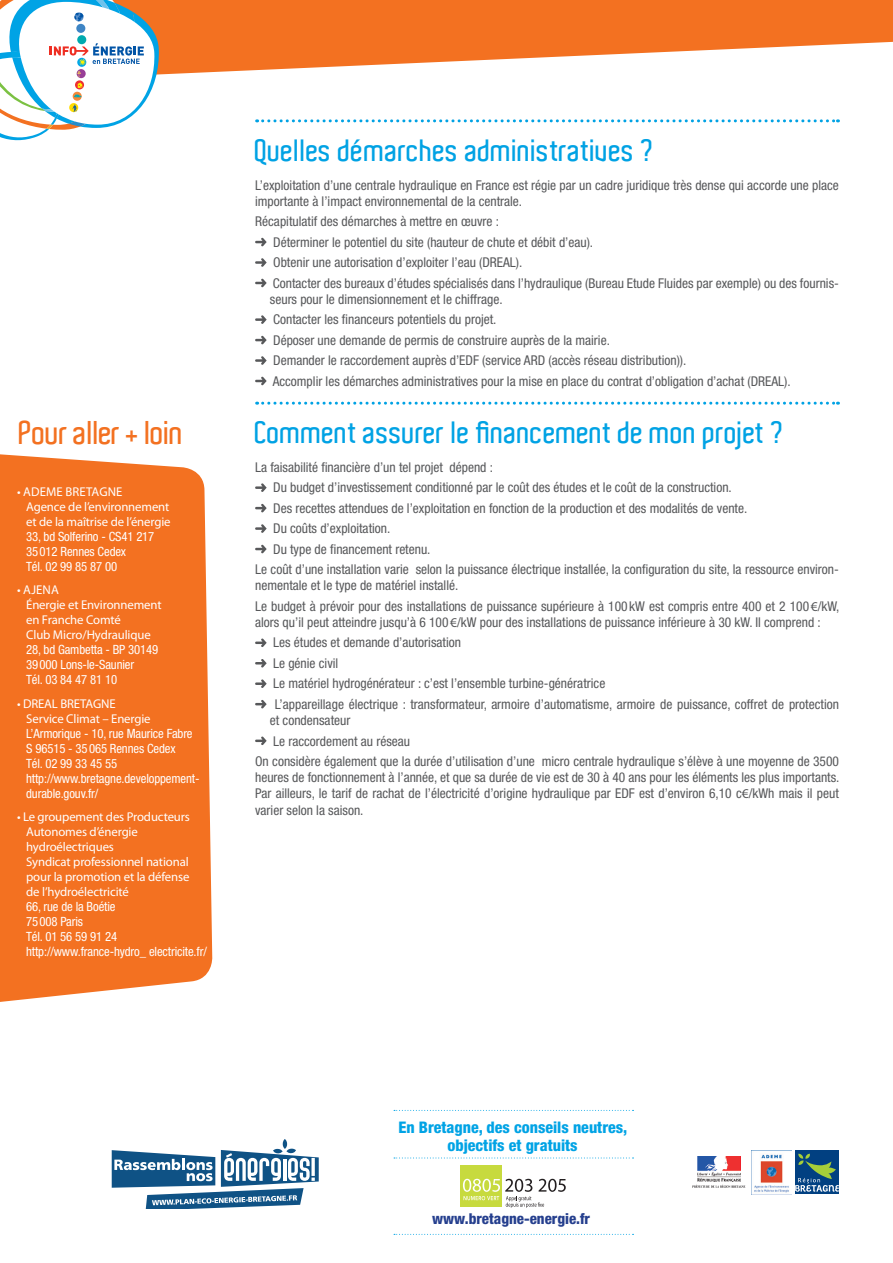
<style>
.page{position:relative;width:893px;height:1263px;background:#fff}
.page>*{position:absolute;margin:0;border:0;box-sizing:border-box;transform-origin:0 0}
.t1{font:600 32.1px "Aldo";letter-spacing:-.02em;color:#f37121}
.t2{font:600 30px "Aldo";color:#00a2e4}
.t3{font:800 condensed 16.05px/17.9px "Helvetica Neue";color:#00a3e5;text-align:center}
.t4{font:800 condensed 15px "Helvetica Neue";color:#253f8e}
.t5{font:condensed 13.5px/20.4px "Helvetica Neue";color:#57585a}
.t6{font:condensed 12.75px/15px "Helvetica Neue";letter-spacing:-.01em;color:#fff}
.t7{font:12.75px/15px "Myriad Pro";letter-spacing:-.01em;color:#fff}
.s1{font-family:"Myriad Pro";font-stretch:normal}
</style>
<div class="page">
<svg style="left:159px;top:0;width:734px;height:75px;fill:#f37121"></svg>
<svg style="left:0;top:0;width:159px;height:140px"></svg>
<svg style="left:257px;top:119px;width:581px;height:3px"></svg>
<svg style="left:257px;top:402px;width:581px;height:3px"></svg>
<svg style="left:255px;top:238px;width:12px;height:8px"></svg>
<svg style="left:255px;top:258px;width:12px;height:9px"></svg>
<svg style="left:255px;top:279px;width:12px;height:8px"></svg>
<svg style="left:255px;top:315px;width:12px;height:9px"></svg>
<svg style="left:255px;top:336px;width:12px;height:8px"></svg>
<svg style="left:255px;top:356px;width:12px;height:9px"></svg>
<svg style="left:255px;top:377px;width:12px;height:8px"></svg>
<svg style="left:255px;top:483px;width:12px;height:9px"></svg>
<svg style="left:255px;top:504px;width:12px;height:8px"></svg>
<svg style="left:255px;top:524px;width:12px;height:9px"></svg>
<svg style="left:255px;top:545px;width:12px;height:8px"></svg>
<svg style="left:255px;top:638px;width:12px;height:9px"></svg>
<svg style="left:255px;top:659px;width:12px;height:8px"></svg>
<svg style="left:255px;top:679px;width:12px;height:9px"></svg>
<svg style="left:255px;top:700px;width:12px;height:8px"></svg>
<svg style="left:255px;top:736px;width:12px;height:9px"></svg>
<div style="left:0;top:454px;width:213px;height:548px;background:#f37121"></div>
<svg style="left:394px;top:1234px;width:239px;height:1px"></svg>
<svg style="left:394px;top:1157px;width:239px;height:1px"></svg>
<svg style="left:394px;top:1110px;width:239px;height:1px"></svg>
<div style="left:461px;top:1165px;width:41px;height:42px;background:#c7da3e"></div>
<svg style="left:463px;top:1179px;width:103px;height:29px"></svg>
<svg style="left:696px;top:1156px;width:50px;height:32px"></svg>
<div style="left:795px;top:1150px;width:44px;height:44px;background:#014081"></div>
<svg style="left:795px;top:1153px;width:44px;height:39px"></svg>
<img style="left:751px;top:1150px;width:40px;height:44px">
<img style="left:698px;top:1157px;width:42px;height:25px">
<svg style="left:692px;top:1185px;width:53px;height:3px"></svg>
<svg style="left:283px;top:1139px;width:4px;height:10px"></svg>
<svg style="left:112px;top:1148px;width:207px;height:61px"></svg>
<h1 class="t1" style="left:19px;top:415px;width:166px">Pour aller + loin</h1>
<p class="t7" style="left:26px;top:484px;width:146px;text-indent:-9px">• Ademe Bretagne<br>Agence de l’environnement et de la maîtrise de l’énergie</p>
<p class="t6" style="left:26px;top:529px;width:130px">33, bd Solferino - CS41 217<br>35012 Rennes Cedex<br>Tél. 02 99 85 87 00</p>
<p class="t7" style="left:26px;top:582px;width:137px;text-indent:-9px">• Ajena<br>Énergie et Environnement en Franche Comté<br>Club Micro/Hydraulique</p>
<p class="t6" style="left:26px;top:642px;width:134px">28, bd Gambetta - BP 30149<br>39000 Lons-le-Saunier<br>Tél. 03 84 47 81 10</p>
<p class="t7" style="left:26px;top:696px;width:126px;text-indent:-9px">• DREAL BRETAGNE<br>Service Climat – Energie</p>
<p class="t6" style="left:26px;top:726px;width:175px">L’Armorique - 10, rue Maurice Fabre<br>S 96515 - 35065 Rennes Cedex<br>Tél. 02 99 33 45 55 http://www.bretagne.developpement&shy;durable.gouv.fr/</p>
<p class="t7" style="left:26px;top:809px;width:165px;text-indent:-9px">• Le groupement des Producteurs<br>Autonomes d’énergie hydroélectriques<br>Syndicat professionnel national pour la promotion et la défense de l’hydroélectricité</p>
<p class="t6" style="left:26px;top:899px;width:182px">66, rue de la Boétie<br>75008 Paris<br>Tél. 01 56 59 91 24 http://www.france-hydro_ electricite.fr/</p>
<h2 class="t2" style="left:255px;top:133px;width:401px">Quelles démarches administratives ?</h2>
<p class="t5" style="left:255px;top:177px;width:585px;line-height:16.2px">L’exploitation d’une centrale hydraulique en France est régie par un cadre juridique très dense qui accorde une place importante à l’impact environnemental de la centrale.</p>
<p class="t5" style="left:273px;top:211px;width:568px;text-indent:-18px">Récapitulatif des démarches à mettre en œuvre :<br>Déterminer le potentiel du site (hauteur de chute et débit d’eau).<br>Obtenir une autorisation d’exploiter l’eau (DREAL).<br>Contacter des bureaux d’études spécialisés dans l’hydraulique (Bureau Etude Fluides par exemple) ou des fournis-</p>
<p class="t5" style="left:270px;top:289px;width:522px">seurs pour le dimensionnement et le chiffrage.<br>Contacter les financeurs potentiels du projet.<br>Déposer une demande de permis de construire auprès de la mairie.<br>Demander le raccordement auprès d’EDF (service ARD (accès réseau distribution)).<br>Accomplir les démarches administratives pour la mise en place du contrat d’obligation d’achat (DREAL).</p>
<h2 class="t2" style="left:255px;top:415px;width:531px">Comment assurer le financement de mon projet ?</h2>
<p class="t5" style="left:255px;top:457px;width:239px">La faisabilité financière d’un tel projet dépend :</p>
<p class="t5" style="left:273px;top:477px;width:460px">Du budget d’investissement conditionné par le coût des études et le coût de la construction.</p>
<p class="t5" style="left:273px;top:498px;width:476px">Des recettes attendues de l’exploitation en fonction de la production et des modalités de vente.</p>
<p class="t5" style="left:273px;top:518px;width:119px">Du coûts d’exploitation.</p>
<p class="t5" style="left:273px;top:539px;width:159px">Du type de financement retenu.</p>
<p class="t5" style="left:255px;top:559px;width:585px">Le coût d’une installation varie selon la puissance électrique installée, la configuration du site, la ressource environ-</p>
<p class="t5" style="left:255px;top:575px;width:586px">nementale et le type de matériel installé.<br>Le budget à prévoir pour des installations de puissance supérieure à 100 kW est compris entre 400 et 2 100<span class="s1">€</span>/kW,</p>
<p class="t5" style="left:273px;top:612px;width:567px;text-indent:-18px">alors qu’il peut atteindre jusqu’à 6 100<span class="s1">€</span>/kW pour des installations de puissance inférieure à 30 kW. Il comprend :<br>Les études et demande d’autorisation<br>Le génie civil<br>Le matériel hydrogénérateur : c’est l’ensemble turbine-génératrice<br>L’appareillage électrique : transformateur, armoire d’automatisme, armoire de puissance, coffret de protection</p>
<p class="t5" style="left:270px;top:710px;width:82px">et condensateur</p>
<p class="t5" style="left:273px;top:730px;width:138px">Le raccordement au réseau</p>
<p class="t5" style="left:255px;top:751px;width:585px">On considère également que la durée d’utilisation d’une micro centrale hydraulique s’élève à une moyenne de 3500</p>
<p class="t5" style="left:255px;top:769px;width:586px;line-height:16.2px;text-align:justify">heures de fonctionnement à l’année, et que sa durée de vie est de 30 à 40 ans pour les éléments les plus importants.<br>Par ailleurs, le tarif de rachat de l’électricité d’origine hydraulique par EDF est d’environ 6,10 c<span class="s1">€</span>/kWh mais il peut varier selon la saison.</p>
<p class="t3" style="left:398px;top:1118px;width:230px">En Bretagne, des conseils neutres, objectifs et gratuits</p>
<p class="t4" style="left:432px;top:1210px;width:160px">www.bretagne-energie.fr</p>
</div>
